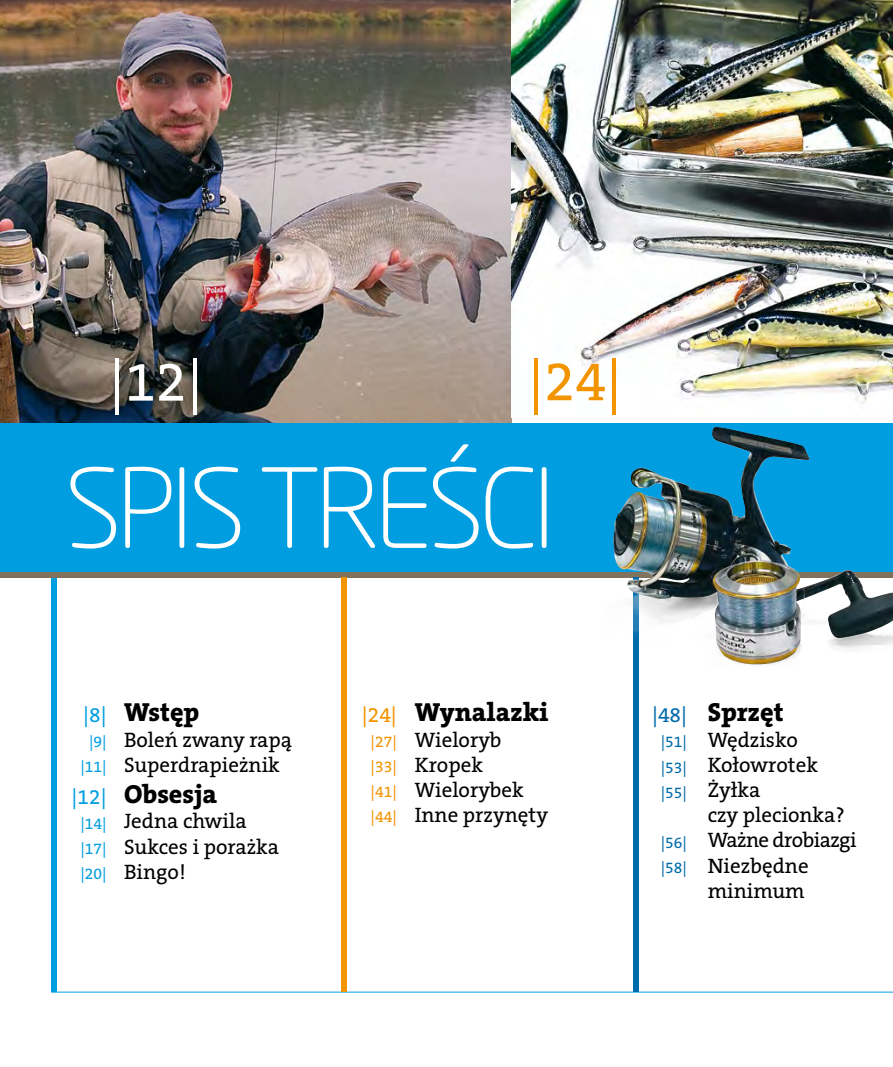
<style>
.page{position:relative;width:893px;height:1067px;background:#fff}
.page>*{position:absolute;margin:0;border:0;box-sizing:border-box;transform-origin:0 0}
.t1{font:300 108.5px "Neo Sans Pro";letter-spacing:-.05em;color:#fff}
.t2{font:56px "The Serif CE";color:#fff}
.t3{font:56px "The Serif CE";color:#f29400}
.t4{font:800 26.25px "The Serif CE";color:#000}
.t5{font:21px/25.2px "The Serif CE";color:#000}
.t6{font:21px "The Serif CE";color:#009ee0}
.t7{font:21px "The Serif CE";color:#f29400}
.t8{font:21px "The Serif CE";color:#006bab}
.t9{font:15.75px/25.2px "The Serif CE";color:#006bab;text-align:justify}
.t10{font:15.75px/25.2px "The Serif CE";color:#009ee0;text-align:center}
.t11{font:15.75px/25.2px "The Serif CE";color:#f29400;text-align:justify}
</style>
<div class="page">
<div style="left:51px;top:575px;width:6px;height:417px;background:#009ee0"></div>
<img style="left:0;top:0;width:512px;height:423px">
<img style="left:512px;top:0;width:381px;height:404px">
<div style="left:0;top:423px;width:893px;height:149px;background:#009ee0"></div>
<div style="left:0;top:572px;width:893px;height:5px;background:#81725e"></div>
<hr style="left:51px;top:991px;width:842px;height:1px;background:#009ee0">
<div style="left:341px;top:577px;width:6px;height:414px;background:#f29400"></div>
<div style="left:633px;top:577px;width:6px;height:414px;background:#006bab"></div>
<img style="left:604px;top:427px;width:289px;height:238px">
<h2 class="t2" style="left:109px;top:351px;width:95px">|12|</h2>
<h2 class="t3" style="left:528px;top:351px;width:95px">|24|</h2>
<h1 class="t1" style="left:64px;top:443px;width:493px">SPIS TREŚCI</h1>
<p class="t6" style="left:83px;top:703px;width:25px">|8|</p>
<p class="t10" style="left:80px;top:729px;width:28px">|9| |11|</p>
<p class="t6" style="left:72px;top:785px;width:37px">|12|</p>
<p class="t10" style="left:80px;top:811px;width:28px;text-align:justify">|14| |17| |20|</p>
<p class="t4" style="left:124px;top:697px;width:77px">Wstęp</p>
<p class="t5" style="left:124px;top:727px;width:170px">Boleń zwany rapą<br>Superdrapieżnik</p>
<p class="t4" style="left:124px;top:779px;width:95px">Obsesja</p>
<p class="t5" style="left:124px;top:809px;width:157px">Jedna chwila<br>Sukces i porażka<br>Bingo!</p>
<p class="t7" style="left:362px;top:703px;width:37px">|24|</p>
<p class="t11" style="left:371px;top:729px;width:28px">|27| |33| |41| |44|</p>
<p class="t4" style="left:415px;top:697px;width:135px">Wynalazki</p>
<p class="t5" style="left:415px;top:727px;width:135px">Wieloryb<br>Kropek<br>Wielorybek<br>Inne przynęty</p>
<p class="t8" style="left:652px;top:703px;width:37px">|48|</p>
<p class="t9" style="left:661px;top:730px;width:28px">|51| |53| |55|</p>
<p class="t9" style="left:661px;top:830px;width:28px">|56| |58|</p>
<p class="t4" style="left:708px;top:697px;width:77px">Sprzęt</p>
<p class="t5" style="left:708px;top:727px;width:150px">Wędzisko<br>Kołowrotek<br>Żyłka<br>czy plecionka?<br>Ważne drobiazgi<br>Niezbędne minimum</p>
</div>
